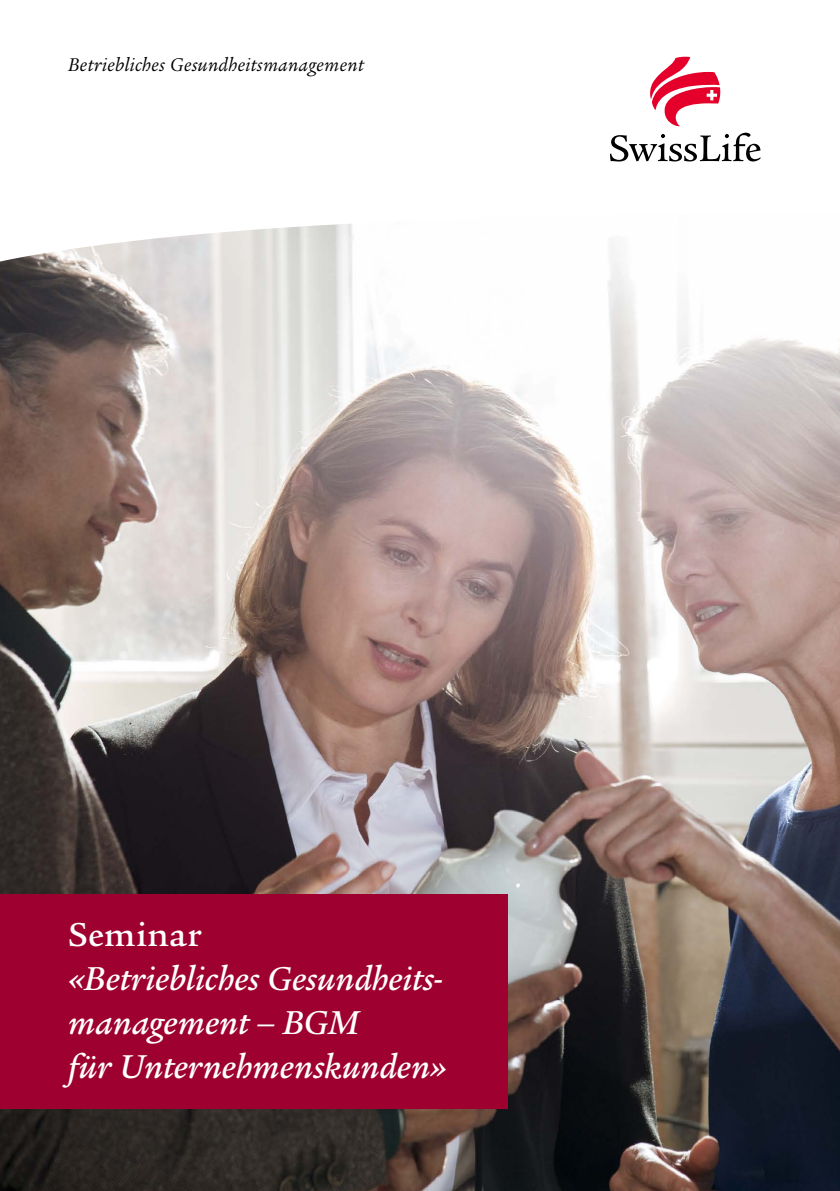
<style>
.page{position:relative;width:840px;height:1191px;background:#fff}
.page>*{position:absolute;margin:0;border:0;box-sizing:border-box;transform-origin:0 0}
.t1{font:italic 500 36px/44px "Legacy Serif ITC Pro";color:#fff}
.t2{font:500 36px "Legacy Serif ITC Pro";letter-spacing:.015em;color:#fff}
.t3{font:italic 20px "Legacy Serif ITC Pro";letter-spacing:.02em;color:#000}
</style>
<div class="page">
<img style="left:0;top:224px;width:839px;height:967px">
<svg style="left:650px;top:57px;width:70px;height:69px"></svg>
<svg style="left:610px;top:133px;width:150px;height:28px"></svg>
<div style="left:0;top:894px;width:507px;height:214px;background:#9e0030"></div>
<p class="t3" style="left:68px;top:52px;width:297px">Betriebliches Gesundheitsmanagement</p>
<p class="t2" style="left:68px;top:912px;width:135px">Seminar</p>
<p class="t1" style="left:68px;top:955px;width:380px">«Betriebliches Gesundheits&shy;management – BGM<br>für Unternehmenskunden»</p>
</div>
